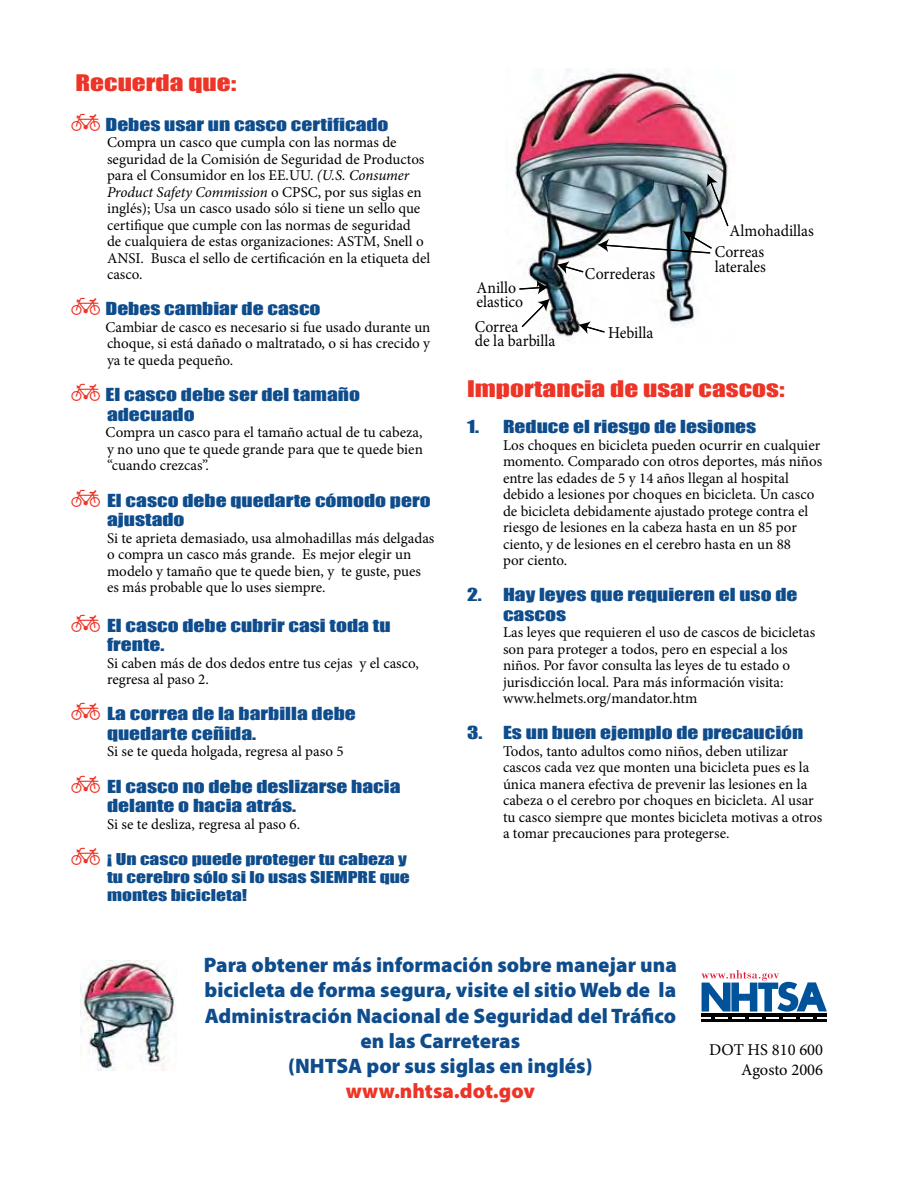
<style>
.page{position:relative;width:918px;height:1188px;background:#fff}
.page>*{position:absolute;margin:0;border:0;box-sizing:border-box;transform-origin:0 0}
.t1{font:900 21px/25.2px "Myriad Pro";color:#0e4c8c;text-align:center}
.t2{font:21px "Impact";color:#ed3426;scale:1.3 1}
.t3{font:16.65px/14.5px "Minion Pro";color:#000;scale:.95 1}
.t4{font:16.5px/19.5px "Impact";color:#0e4c8c;scale:1.3 1}
.t5{font:16.5px/19.8px "Minion Pro";color:#000;text-align:right}
.t6{font:15px/16.5px "Minion Pro";color:#000}
.t7{font:15px/18px "Impact";color:#0e4c8c;scale:1.3 1}
.s1{font-family:"Mini Pics Lil Vehicles";font-size:21px;color:#ed3426}
.s2{font-style:italic}
.s3{color:#ed3426}
</style>
<div class="page">
<img style="left:506px;top:69px;width:223px;height:268px">
<img style="left:597px;top:174px;width:132px;height:80px">
<svg style="left:557px;top:261px;width:28px;height:13px"></svg>
<svg style="left:578px;top:321px;width:28px;height:13px"></svg>
<svg style="left:518px;top:281px;width:32px;height:48px"></svg>
<div style="left:702px;top:1013px;width:125px;height:9px;background:#000"></div>
<svg style="left:701px;top:970px;width:126px;height:49px"></svg>
<img style="left:80px;top:960px;width:96px;height:110px">
<p class="t2" style="left:76px;top:70px;width:125px">Recuerda que:</p>
<p class="t4" style="left:71px;top:114px;width:246px"><span class="s1">^</span> Debes usar un casco certificado</p>
<p class="t6" style="left:107px;top:134px;width:325px">Compra un casco que cumpla con las normas de seguridad de la Comisión de Seguridad de Productos para el Consumidor en los EE.UU. <span class="s2">(U.S. Consumer Product Safety Commission</span> o CPSC, por sus siglas en inglés); Usa un casco usado sólo si tiene un sello que certifique que cumple con las normas de seguridad<br>de cualquiera de estas organizaciones: ASTM, Snell o ANSI. Busca el sello de certificación en la etiqueta del casco.</p>
<p class="t4" style="left:71px;top:299px;width:193px"><span class="s1">^</span> Debes cambiar de casco</p>
<p class="t6" style="left:106px;top:319px;width:327px;text-align:justify">Cambiar de casco es necesario si fue usado durante un choque, si está dañado o maltratado, o si has crecido y ya te queda pequeño.</p>
<p class="t4" style="left:107px;top:385px;width:196px;text-indent:-36px"><span class="s1">^</span> El casco debe ser del tamaño adecuado</p>
<p class="t6" style="left:106px;top:424px;width:319px;text-align:justify">Compra un casco para el tamaño actual de tu cabeza, y no uno que te quede grande para que te quede bien “cuando crezcas”.</p>
<p class="t4" style="left:107px;top:490px;width:251px;text-indent:-36px"><span class="s1">^</span> El casco debe quedarte cómodo pero ajustado</p>
<p class="t6" style="left:107px;top:530px;width:329px">Si te aprieta demasiado, usa almohadillas más delgadas o compra un casco más grande. Es mejor elegir un modelo y tamaño que te quede bien, y te guste, pues es más probable que lo uses siempre.</p>
<p class="t4" style="left:107px;top:615px;width:220px;text-indent:-36px"><span class="s1">^</span> El casco debe cubrir casi toda tu frente.</p>
<p class="t6" style="left:107px;top:655px;width:313px">Si caben más de dos dedos entre tus cejas y el casco, regresa al paso 2.</p>
<p class="t4" style="left:107px;top:704px;width:193px;text-indent:-36px"><span class="s1">^</span> La correa de la barbilla debe quedarte ceñida.</p>
<p class="t6" style="left:107px;top:743px;width:238px">Si se te queda holgada, regresa al paso 5</p>
<p class="t4" style="left:107px;top:776px;width:227px;text-indent:-36px"><span class="s1">^</span> El casco no debe deslizarse hacia delante o hacia atrás.</p>
<p class="t6" style="left:107px;top:816px;width:195px">Si se te desliza, regresa al paso 6.</p>
<p class="t7" style="left:107px;top:850px;width:235px;text-indent:-36px"><span class="s1">^</span> ¡ Un casco puede proteger tu cabeza y tu cerebro sólo si lo usas SIEMPRE que montes bicicleta!</p>
<p class="t3" style="left:585px;top:266px;width:76px">Correderas</p>
<p class="t3" style="left:476px;top:280px;width:51px">Anillo elastico</p>
<p class="t3" style="left:475px;top:319px;width:87px">Correa<br>de la barbilla</p>
<p class="t3" style="left:608px;top:325px;width:49px">Hebilla</p>
<p class="t3" style="left:715px;top:220px;width:106px;line-height:21px;text-indent:15px">Almohadillas<br>Correas</p>
<p class="t3" style="left:715px;top:259px;width:56px">laterales</p>
<p class="t2" style="left:467px;top:376px;width:246px">Importancia de usar cascos:</p>
<p class="t4" style="left:467px;top:417px;width:224px">1. Reduce el riesgo de lesiones</p>
<p class="t6" style="left:503px;top:437px;width:321px">Los choques en bicicleta pueden ocurrir en cualquier momento. Comparado con otros deportes, más niños entre las edades de 5 y 14 años llegan al hospital debido a lesiones por choques en bicicleta. Un casco de bicicleta debidamente ajustado protege contra el riesgo de lesiones en la cabeza hasta en un 85 por ciento, y de lesiones en el cerebro hasta en un 88<br>por ciento.</p>
<p class="t4" style="left:503px;top:585px;width:228px;text-indent:-36px">2. Hay leyes que requieren el uso de cascos</p>
<p class="t6" style="left:503px;top:624px;width:314px">Las leyes que requieren el uso de cascos de bicicletas son para proteger a todos, pero en especial a los niños. Por favor consulta las leyes de tu estado o jurisdicción local. Para más información visita: www.helmets.org/mandator.htm</p>
<p class="t4" style="left:467px;top:723px;width:260px">3. Es un buen ejemplo de precaución</p>
<p class="t6" style="left:503px;top:743px;width:321px">Todos, tanto adultos como niños, deben utilizar cascos cada vez que monten una bicicleta pues es la única manera efectiva de prevenir las lesiones en la cabeza o el cerebro por choques en bicicleta. Al usar tu casco siempre que montes bicicleta motivas a otros a tomar precauciones para protegerse.</p>
<p class="t1" style="left:204px;top:952px;width:474px">Para obtener más información sobre manejar una bicicleta de forma segura, visite el sitio Web de la Administración Nacional de Seguridad del Tráfico en las Carreteras<br>(NHTSA por sus siglas en inglés) <span class="s3">www.nhtsa.dot.gov</span></p>
<p class="t5" style="left:709px;top:1040px;width:116px">DOT HS 810 600<br>Agosto 2006</p>
</div>
